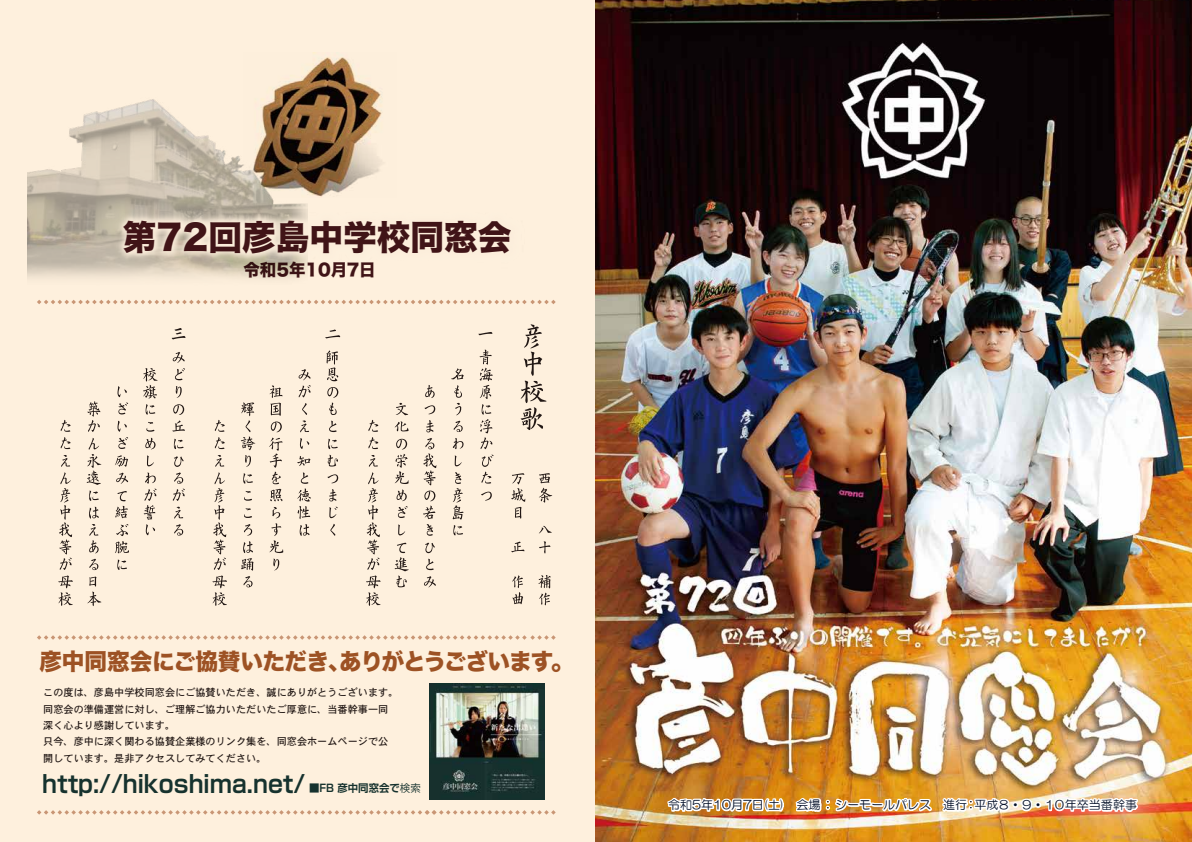
<style>
.page{position:relative;width:1192px;height:842px;background:#fff}
.page>*{position:absolute;margin:0;border:0;box-sizing:border-box;transform-origin:0 0}
.t1{font:34.2px "Hira Kaku Std W8";color:#401417}
.t2{font:700 24px "Shin Go Pro De";color:#16322e}
.t3{font:23px "Hira Kaku Std W8";letter-spacing:-.025em;color:#9d5224}
.t4{font:16.7px "Hira Kaku Std W8";color:#401417}
.t5{font:12px "HG Maru Gothic MPRO";color:#041028}
.t6{font:700 10.6px "Shin Go Pro De";color:#16322e}
.t7{font:10.3px/16.4px "DFHS Gothic W5 MP RKSJ H";color:#221815}
.s1{font-family:"Koz Go Pr 6 N";font-weight:400}
</style>
<div class="page">
<div style="left:0;top:0;width:595px;height:842px;background:#fef0dd"></div>
<img style="left:595px;top:0;width:596px;height:842px">
<svg style="left:666px;top:793px;width:119px;height:21px"></svg>
<img style="left:792px;top:744px;width:140px;height:70px">
<img style="left:939px;top:750px;width:200px;height:64px">
<svg style="left:539px;top:473px;width:13px;height:30px"></svg>
<svg style="left:539px;top:526px;width:12px;height:7px"></svg>
<svg style="left:539px;top:541px;width:11px;height:12px"></svg>
<svg style="left:538px;top:575px;width:12px;height:30px"></svg>
<svg style="left:511px;top:473px;width:14px;height:46px"></svg>
<svg style="left:511px;top:542px;width:13px;height:10px"></svg>
<svg style="left:512px;top:575px;width:11px;height:29px"></svg>
<svg style="left:479px;top:350px;width:13px;height:99px"></svg>
<svg style="left:481px;top:455px;width:12px;height:29px"></svg>
<svg style="left:481px;top:492px;width:10px;height:9px"></svg>
<svg style="left:451px;top:368px;width:12px;height:47px"></svg>
<svg style="left:453px;top:421px;width:9px;height:11px"></svg>
<svg style="left:452px;top:438px;width:11px;height:11px"></svg>
<svg style="left:454px;top:455px;width:7px;height:11px"></svg>
<svg style="left:452px;top:472px;width:11px;height:63px"></svg>
<svg style="left:425px;top:385px;width:9px;height:13px"></svg>
<svg style="left:424px;top:405px;width:11px;height:9px"></svg>
<svg style="left:426px;top:420px;width:7px;height:12px"></svg>
<svg style="left:423px;top:438px;width:13px;height:47px"></svg>
<svg style="left:423px;top:491px;width:12px;height:45px"></svg>
<svg style="left:425px;top:543px;width:9px;height:10px"></svg>
<svg style="left:426px;top:559px;width:7px;height:11px"></svg>
<svg style="left:424px;top:576px;width:12px;height:11px"></svg>
<svg style="left:395px;top:403px;width:13px;height:12px"></svg>
<svg style="left:394px;top:421px;width:14px;height:10px"></svg>
<svg style="left:394px;top:439px;width:14px;height:79px"></svg>
<svg style="left:398px;top:525px;width:7px;height:10px"></svg>
<svg style="left:394px;top:543px;width:14px;height:44px"></svg>
<svg style="left:368px;top:420px;width:10px;height:29px"></svg>
<svg style="left:366px;top:455px;width:14px;height:151px"></svg>
<svg style="left:326px;top:350px;width:12px;height:31px"></svg>
<svg style="left:327px;top:387px;width:11px;height:28px"></svg>
<svg style="left:329px;top:421px;width:7px;height:11px"></svg>
<svg style="left:328px;top:439px;width:9px;height:10px"></svg>
<svg style="left:327px;top:455px;width:11px;height:11px"></svg>
<svg style="left:327px;top:474px;width:11px;height:9px"></svg>
<svg style="left:329px;top:489px;width:7px;height:12px"></svg>
<svg style="left:329px;top:507px;width:8px;height:11px"></svg>
<svg style="left:330px;top:524px;width:5px;height:12px"></svg>
<svg style="left:298px;top:369px;width:12px;height:28px"></svg>
<svg style="left:300px;top:403px;width:9px;height:29px"></svg>
<svg style="left:300px;top:438px;width:9px;height:11px"></svg>
<svg style="left:297px;top:456px;width:13px;height:10px"></svg>
<svg style="left:297px;top:472px;width:13px;height:64px"></svg>
<svg style="left:269px;top:385px;width:13px;height:47px"></svg>
<svg style="left:269px;top:438px;width:13px;height:63px"></svg>
<svg style="left:269px;top:507px;width:14px;height:46px"></svg>
<svg style="left:273px;top:559px;width:6px;height:11px"></svg>
<svg style="left:241px;top:402px;width:14px;height:65px"></svg>
<svg style="left:243px;top:473px;width:10px;height:11px"></svg>
<svg style="left:244px;top:491px;width:8px;height:10px"></svg>
<svg style="left:244px;top:508px;width:8px;height:10px"></svg>
<svg style="left:241px;top:524px;width:12px;height:63px"></svg>
<svg style="left:215px;top:420px;width:10px;height:29px"></svg>
<svg style="left:212px;top:455px;width:15px;height:151px"></svg>
<svg style="left:173px;top:352px;width:12px;height:28px"></svg>
<svg style="left:176px;top:386px;width:6px;height:12px"></svg>
<svg style="left:172px;top:404px;width:13px;height:28px"></svg>
<svg style="left:174px;top:439px;width:9px;height:10px"></svg>
<svg style="left:173px;top:456px;width:12px;height:45px"></svg>
<svg style="left:174px;top:507px;width:9px;height:29px"></svg>
<svg style="left:143px;top:368px;width:14px;height:47px"></svg>
<svg style="left:146px;top:422px;width:8px;height:10px"></svg>
<svg style="left:145px;top:438px;width:10px;height:11px"></svg>
<svg style="left:147px;top:455px;width:7px;height:11px"></svg>
<svg style="left:144px;top:472px;width:12px;height:63px"></svg>
<svg style="left:117px;top:386px;width:11px;height:28px"></svg>
<svg style="left:117px;top:421px;width:11px;height:28px"></svg>
<svg style="left:115px;top:455px;width:13px;height:12px"></svg>
<svg style="left:116px;top:473px;width:12px;height:11px"></svg>
<svg style="left:115px;top:491px;width:13px;height:27px"></svg>
<svg style="left:115px;top:524px;width:14px;height:29px"></svg>
<svg style="left:117px;top:560px;width:10px;height:10px"></svg>
<svg style="left:87px;top:401px;width:13px;height:31px"></svg>
<svg style="left:87px;top:438px;width:14px;height:47px"></svg>
<svg style="left:89px;top:491px;width:10px;height:10px"></svg>
<svg style="left:89px;top:507px;width:10px;height:46px"></svg>
<svg style="left:89px;top:559px;width:9px;height:11px"></svg>
<svg style="left:87px;top:576px;width:14px;height:30px"></svg>
<svg style="left:61px;top:420px;width:9px;height:29px"></svg>
<svg style="left:58px;top:455px;width:15px;height:151px"></svg>
<svg style="left:478px;top:332px;width:14px;height:3px"></svg>
<svg style="left:325px;top:330px;width:15px;height:8px"></svg>
<svg style="left:172px;top:328px;width:13px;height:11px"></svg>
<svg style="left:520px;top:324px;width:26px;height:106px"></svg>
<img style="left:429px;top:683px;width:115px;height:116px">
<svg style="left:37px;top:635px;width:518px;height:5px"></svg>
<svg style="left:37px;top:300px;width:518px;height:4px"></svg>
<svg style="left:37px;top:810px;width:518px;height:5px"></svg>
<img style="left:28px;top:99px;width:216px;height:179px">
<img style="left:244px;top:53px;width:138px;height:128px">
<img style="left:84px;top:181px;width:468px;height:123px">
<h1 class="t1" style="left:123px;top:219px;width:390px">第72回彦島中学校同窓会</h1>
<h3 class="t4" style="left:243px;top:260px;width:133px">令和5年10月7日</h3>
<h3 class="t3" style="left:39px;top:649px;width:535px">彦中同窓会にご協賛いただき、ありがとうございます。</h3>
<p class="t7" style="left:43px;top:684px;width:357px">この度は、彦島中学校同窓会にご協賛いただき、誠にありがとうございます。同窓会の準備運営に対し、ご理解ご協力いただいたご厚意に、当番幹事一同深く心より感謝しています。<br>只今、彦中に深く関わる協賛企業様のリンク集を、同窓会ホームページで公開しています。是非アクセスしてみてください。</p>
<h2 class="t2" style="left:42px;top:764px;width:264px">http://hikoshima.net/</h2>
<p class="t6" style="left:309px;top:779px;width:113px">■FB 彦中同窓会で<span class="s1">検索</span></p>
<p class="t5" style="left:668px;top:799px;width:470px">令和5年10月7日(土)　会場 : シーモールパレス　進行 : 平成8・9・10年卒当番幹事</p>
</div>
